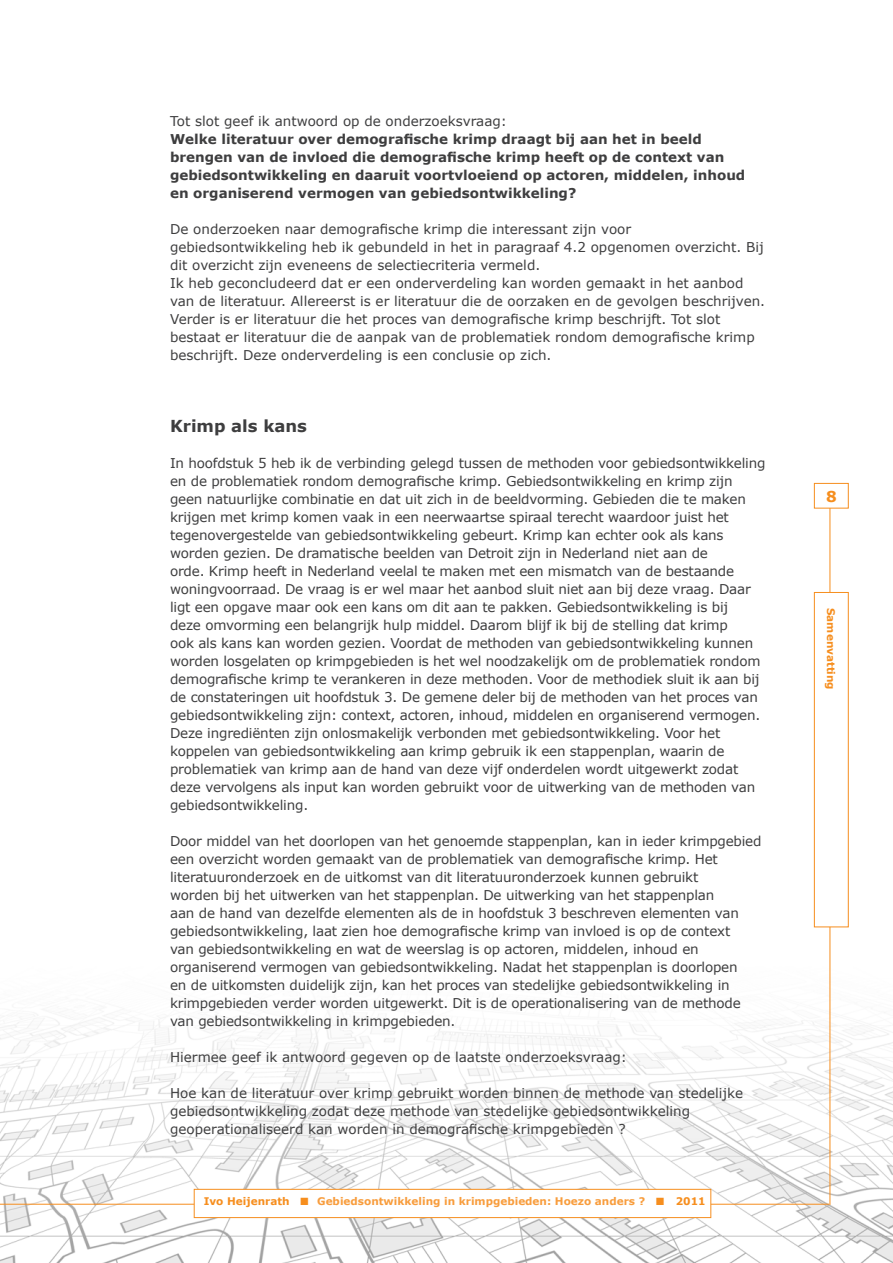
<style>
.page{position:relative;width:893px;height:1263px;background:#fff}
.page>*{position:absolute;margin:0;border:0;box-sizing:border-box;transform-origin:0 0}
._2__tussenkop{font:700 16.5px "Verdana";color:#3e3e3f}
.t1{font:700 15px "Verdana";color:#f68e1e}
._3__plattetekst{font:13.5px/18px "Verdana";letter-spacing:-.015em;color:#3e3e3f}
._3__plattetekst-2{font:700 13.5px/18px "Verdana";color:#3e3e3f}
.t2{font:700 10.5px "Verdana";color:#f89d3d}
.hoofdstuk_aanduiding{font:700 10.5px "Verdana";color:#f68e1e}
.s1{color:#f68e1e}
</style>
<div class="page">
<img style="left:0;top:863px;width:893px;height:400px">
<hr style="left:0;top:1204px;width:829px;height:1px;background:#f68e1e">
<hr style="left:830px;top:495px;width:1px;height:710px;background:#f68e1e">
<div style="left:194px;top:1189px;width:517px;height:29px;background:#fff;border:1px solid #f68e1e"></div>
<div style="left:814px;top:483px;width:35px;height:25px;background:#fff;border:1px solid #f68e1e"></div>
<div style="left:814px;top:592px;width:35px;height:335px;background:#fff;border:1px solid #f68e1e"></div>
<p class="_3__plattetekst" style="left:170px;top:112px;width:338px">Tot slot geef ik antwoord op de onderzoeksvraag:</p>
<p class="_3__plattetekst-2" style="left:170px;top:130px;width:577px">Welke literatuur over demografische krimp draagt bij aan het in beeld brengen van de invloed die demografische krimp heeft op de context van gebiedsontwikkeling en daaruit voortvloeiend op actoren, middelen, inhoud en organiserend vermogen van gebiedsontwikkeling?</p>
<p class="_3__plattetekst" style="left:170px;top:220px;width:595px">De onderzoeken naar demografische krimp die interessant zijn voor gebiedsontwikkeling heb ik gebundeld in het in paragraaf 4.2 opgenomen overzicht. Bij dit overzicht zijn eveneens de selectiecriteria vermeld.</p>
<p class="_3__plattetekst" style="left:170px;top:274px;width:597px">Ik heb geconcludeerd dat er een onderverdeling kan worden gemaakt in het aanbod van de literatuur. Allereerst is er literatuur die de oorzaken en de gevolgen beschrijven.<br>Verder is er literatuur die het proces van demografische krimp beschrijft. Tot slot bestaat er literatuur die de aanpak van de problematiek rondom demografische krimp beschrijft. Deze onderverdeling is een conclusie op zich.</p>
<p class="_2__tussenkop" style="left:170px;top:415px;width:138px">Krimp als kans</p>
<p class="_3__plattetekst" style="left:170px;top:454px;width:597px">In hoofdstuk 5 heb ik de verbinding gelegd tussen de methoden voor gebiedsontwikkeling en de problematiek rondom demografische krimp. Gebiedsontwikkeling en krimp zijn geen natuurlijke combinatie en dat uit zich in de beeldvorming. Gebieden die te maken krijgen met krimp komen vaak in een neerwaartse spiraal terecht waardoor juist het tegenovergestelde van gebiedsontwikkeling gebeurt. Krimp kan echter ook als kans worden gezien. De dramatische beelden van Detroit zijn in Nederland niet aan de<br>orde. Krimp heeft in Nederland veelal te maken met een mismatch van de bestaande woningvoorraad. De vraag is er wel maar het aanbod sluit niet aan bij deze vraag. Daar ligt een opgave maar ook een kans om dit aan te pakken. Gebiedsontwikkeling is bij<br>deze omvorming een belangrijk hulp middel. Daarom blijf ik bij de stelling dat krimp<br>ook als kans kan worden gezien. Voordat de methoden van gebiedsontwikkeling kunnen worden losgelaten op krimpgebieden is het wel noodzakelijk om de problematiek rondom demografische krimp te verankeren in deze methoden. Voor de methodiek sluit ik aan bij de constateringen uit hoofdstuk 3. De gemene deler bij de methoden van het proces van gebiedsontwikkeling zijn: context, actoren, inhoud, middelen en organiserend vermogen.<br>Deze ingrediënten zijn onlosmakelijk verbonden met gebiedsontwikkeling. Voor het koppelen van gebiedsontwikkeling aan krimp gebruik ik een stappenplan, waarin de problematiek van krimp aan de hand van deze vijf onderdelen wordt uitgewerkt zodat deze vervolgens als input kan worden gebruikt voor de uitwerking van de methoden van gebiedsontwikkeling.</p>
<p class="_3__plattetekst" style="left:170px;top:832px;width:593px">Door middel van het doorlopen van het genoemde stappenplan, kan in ieder krimpgebied een overzicht worden gemaakt van de problematiek van demografische krimp. Het literatuuronderzoek en de uitkomst van dit literatuuronderzoek kunnen gebruikt<br>worden bij het uitwerken van het stappenplan. De uitwerking van het stappenplan<br>aan de hand van dezelfde elementen als de in hoofdstuk 3 beschreven elementen van gebiedsontwikkeling, laat zien hoe demografische krimp van invloed is op de context<br>van gebiedsontwikkeling en wat de weerslag is op actoren, middelen, inhoud en organiserend vermogen van gebiedsontwikkeling. Nadat het stappenplan is doorlopen<br>en de uitkomsten duidelijk zijn, kan het proces van stedelijke gebiedsontwikkeling in krimpgebieden verder worden uitgewerkt. Dit is de operationalisering van de methode van gebiedsontwikkeling in krimpgebieden.</p>
<p class="_3__plattetekst" style="left:170px;top:1048px;width:458px">Hiermee geef ik antwoord gegeven op de laatste onderzoeksvraag:</p>
<p class="_3__plattetekst" style="left:170px;top:1084px;width:575px">Hoe kan de literatuur over krimp gebruikt worden binnen de methode van stedelijke gebiedsontwikkeling zodat deze methode van stedelijke gebiedsontwikkeling geoperationaliseerd kan worden in demografische krimpgebieden ?</p>
<p class="t2" style="left:204px;top:1195px;width:503px"><span class="s1">Ivo Heijenrath</span> <span class="s1">■</span> Gebiedsontwikkeling in krimpgebieden: Hoezo anders ? <span class="s1">■ 2011</span></p>
<p class="t1" style="left:826px;top:486px;width:12px">8</p>
<p class="hoofdstuk_aanduiding" style="left:838px;top:608px;width:83px;rotate:90deg">Samenvatting</p>
</div>
